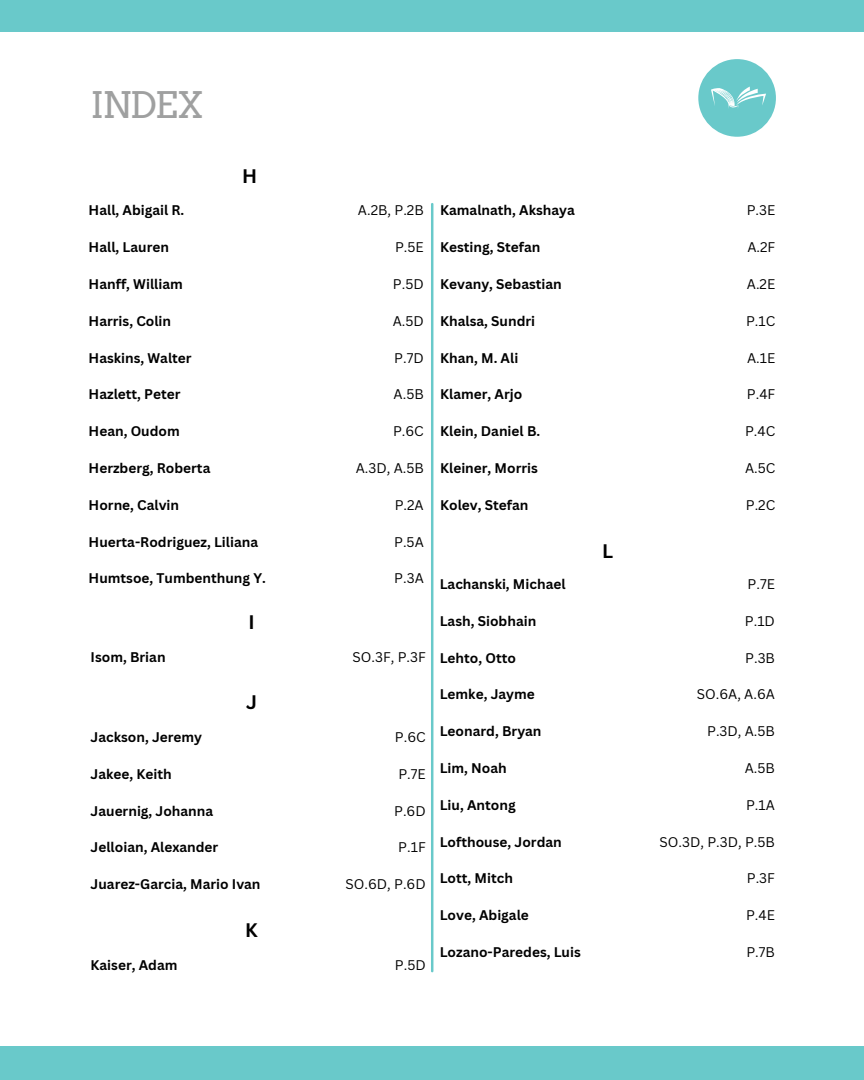
<style>
.page{position:relative;width:864px;height:1080px;background:#fff}
.page>*{position:absolute;margin:0;border:0;box-sizing:border-box;transform-origin:0 0}
.t1{font:36.6px "Arvo";letter-spacing:-.05em;color:#9fa0a0}
.t2{font:700 19.05px "Canva Sans";color:#000}
.t3{font:700 13.65px "Canva Sans";color:#000}
.t4{font:13.65px "Canva Sans";color:#000}
</style>
<div class="page">
<div style="left:698px;top:59px;width:78px;height:78px;background:#69c9ca;border-radius:50%"></div>
<div style="left:0;top:1047px;width:864px;height:33px;background:#69c9ca"></div>
<div style="left:0;top:0;width:864px;height:32px;background:#69c9ca"></div>
<hr style="left:431px;top:204px;width:2px;height:767px;background:#69c9ca">
<svg style="left:711px;top:87px;width:55px;height:21px"></svg>
<h1 class="t1" style="left:91px;top:83px;width:114px">INDEX</h1>
<h2 class="t2" style="left:242px;top:162px;width:17px">H</h2>
<p class="t3" style="left:89px;top:201px;width:97px">Hall, Abigail R.</p>
<p class="t3" style="left:89px;top:238px;width:82px">Hall, Lauren</p>
<p class="t3" style="left:89px;top:274px;width:96px">Hanff, William</p>
<p class="t3" style="left:89px;top:311px;width:84px">Harris, Colin</p>
<p class="t3" style="left:89px;top:348px;width:105px">Haskins, Walter</p>
<p class="t3" style="left:89px;top:385px;width:93px">Hazlett, Peter</p>
<p class="t3" style="left:89px;top:422px;width:93px">Hean, Oudom</p>
<p class="t3" style="left:89px;top:458px;width:123px">Herzberg, Roberta</p>
<p class="t3" style="left:89px;top:495px;width:92px">Horne, Calvin</p>
<p class="t3" style="left:89px;top:532px;width:171px">Huerta-Rodriguez, Liliana</p>
<p class="t3" style="left:89px;top:569px;width:179px">Humtsoe, Tumbenthung Y.</p>
<h2 class="t2" style="left:248px;top:609px;width:8px">I</h2>
<p class="t4" style="left:358px;top:201px;width:67px">A.2B, P.2B</p>
<p class="t4" style="left:395px;top:238px;width:30px">P.5E</p>
<p class="t4" style="left:393px;top:274px;width:32px">P.5D</p>
<p class="t4" style="left:393px;top:311px;width:33px">A.5D</p>
<p class="t4" style="left:394px;top:348px;width:31px">P.7D</p>
<p class="t4" style="left:394px;top:385px;width:32px">A.5B</p>
<p class="t4" style="left:393px;top:422px;width:32px">P.6C</p>
<p class="t4" style="left:356px;top:458px;width:70px">A.3D, A.5B</p>
<p class="t4" style="left:395px;top:495px;width:31px">P.2A</p>
<p class="t4" style="left:394px;top:532px;width:31px">P.5A</p>
<p class="t4" style="left:394px;top:569px;width:31px">P.3A</p>
<p class="t3" style="left:91px;top:647px;width:77px">Isom, Brian</p>
<p class="t4" style="left:352px;top:647px;width:75px">SO.3F, P.3F</p>
<h2 class="t2" style="left:246px;top:689px;width:12px">J</h2>
<p class="t3" style="left:91px;top:727px;width:113px">Jackson, Jeremy</p>
<p class="t3" style="left:91px;top:764px;width:83px">Jakee, Keith</p>
<p class="t3" style="left:91px;top:801px;width:124px">Jauernig, Johanna</p>
<p class="t3" style="left:91px;top:838px;width:129px">Jelloian, Alexander</p>
<p class="t3" style="left:91px;top:875px;width:171px">Juarez-Garcia, Mario Ivan</p>
<h2 class="t2" style="left:245px;top:917px;width:14px">K</h2>
<p class="t4" style="left:395px;top:727px;width:32px">P.6C</p>
<p class="t4" style="left:398px;top:764px;width:29px">P.7E</p>
<p class="t4" style="left:394px;top:801px;width:33px">P.6D</p>
<p class="t4" style="left:398px;top:838px;width:29px">P.1F</p>
<p class="t4" style="left:346px;top:875px;width:82px">SO.6D, P.6D</p>
<p class="t3" style="left:91px;top:955px;width:88px">Kaiser, Adam</p>
<p class="t4" style="left:395px;top:955px;width:32px">P.5D</p>
<p class="t3" style="left:440px;top:201px;width:136px">Kamalnath, Akshaya</p>
<p class="t3" style="left:440px;top:238px;width:102px">Kesting, Stefan</p>
<p class="t3" style="left:440px;top:274px;width:123px">Kevany, Sebastian</p>
<p class="t3" style="left:440px;top:311px;width:97px">Khalsa, Sundri</p>
<p class="t3" style="left:440px;top:348px;width:80px">Khan, M. Ali</p>
<p class="t3" style="left:440px;top:385px;width:84px">Klamer, Arjo</p>
<p class="t3" style="left:440px;top:422px;width:102px">Klein, Daniel B.</p>
<p class="t3" style="left:440px;top:458px;width:99px">Kleiner, Morris</p>
<p class="t3" style="left:440px;top:495px;width:90px">Kolev, Stefan</p>
<p class="t3" style="left:440px;top:574px;width:127px">Lachanski, Michael</p>
<p class="t3" style="left:440px;top:611px;width:98px">Lash, Siobhain</p>
<p class="t3" style="left:440px;top:648px;width:78px">Lehto, Otto</p>
<p class="t3" style="left:440px;top:685px;width:97px">Lemke, Jayme</p>
<p class="t3" style="left:440px;top:722px;width:103px">Leonard, Bryan</p>
<p class="t3" style="left:440px;top:758px;width:69px">Lim, Noah</p>
<p class="t3" style="left:440px;top:795px;width:77px">Liu, Antong</p>
<p class="t3" style="left:440px;top:832px;width:124px">Lofthouse, Jordan</p>
<p class="t3" style="left:440px;top:869px;width:75px">Lott, Mitch</p>
<p class="t3" style="left:440px;top:906px;width:91px">Love, Abigale</p>
<p class="t3" style="left:440px;top:943px;width:143px">Lozano-Paredes, Luis</p>
<h2 class="t2" style="left:602px;top:537px;width:13px">L</h2>
<p class="t4" style="left:747px;top:201px;width:30px">P.3E</p>
<p class="t4" style="left:747px;top:238px;width:29px">A.2F</p>
<p class="t4" style="left:747px;top:274px;width:30px">A.2E</p>
<p class="t4" style="left:746px;top:311px;width:31px">P.1C</p>
<p class="t4" style="left:747px;top:348px;width:30px">A.1E</p>
<p class="t4" style="left:747px;top:385px;width:30px">P.4F</p>
<p class="t4" style="left:745px;top:422px;width:32px">P.4C</p>
<p class="t4" style="left:745px;top:458px;width:32px">A.5C</p>
<p class="t4" style="left:746px;top:495px;width:31px">P.2C</p>
<p class="t4" style="left:748px;top:574px;width:29px">P.7E</p>
<p class="t4" style="left:745px;top:611px;width:32px">P.1D</p>
<p class="t4" style="left:745px;top:648px;width:31px">P.3B</p>
<p class="t4" style="left:697px;top:685px;width:80px">SO.6A, A.6A</p>
<p class="t4" style="left:707px;top:722px;width:69px">P.3D, A.5B</p>
<p class="t4" style="left:745px;top:758px;width:32px">A.5B</p>
<p class="t4" style="left:746px;top:795px;width:30px">P.1A</p>
<p class="t4" style="left:660px;top:832px;width:117px">SO.3D, P.3D, P.5B</p>
<p class="t4" style="left:747px;top:869px;width:30px">P.3F</p>
<p class="t4" style="left:746px;top:906px;width:30px">P.4E</p>
<p class="t4" style="left:746px;top:943px;width:30px">P.7B</p>
</div>
